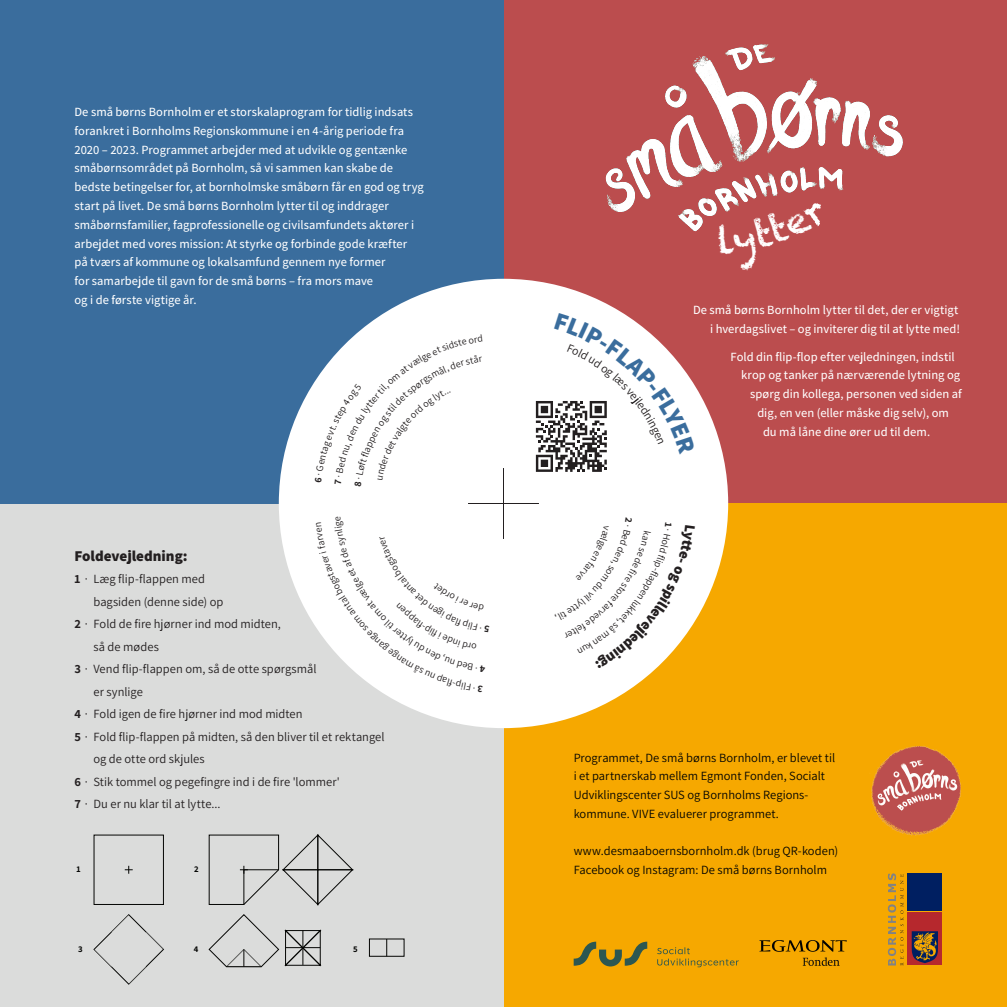
<style>
.page{position:relative;width:1007px;height:1007px;background:#fff}
.page>*{position:absolute;margin:0;border:0;box-sizing:border-box;transform-origin:0 0}
.t1{font:800 15px "Assistant";color:#231f20}
.t2{font:500 12.5px/18.8px "Assistant";letter-spacing:.005em;color:#fff;text-align:right}
.t3{font:12.5px "Assistant";color:#231f20}
.t4{font:12.5px/18.8px "Assistant";color:#040503}
.t5{font:700 8.75px "Assistant";color:#040503}
.s1{font-weight:700}
</style>
<div class="page">
<div style="left:503px;top:0;width:503px;height:503px;background:#bb4d4e"></div>
<div style="left:503px;top:503px;width:503px;height:503px;background:#f6a800"></div>
<div style="left:0;top:503px;width:503px;height:503px;background:#dbdcdb"></div>
<div style="left:0;top:0;width:503px;height:503px;background:#3a6d9d"></div>
<img style="left:571px;top:44px;width:332px;height:269px">
<div style="left:279px;top:279px;width:449px;height:449px;background:#fff;border-radius:50%"></div>
<hr style="left:468px;top:503px;width:71px;height:1px;background:#231f20">
<hr style="left:503px;top:468px;width:1px;height:71px;background:#231f20">
<svg style="left:125px;top:865px;width:8px;height:8px"></svg>
<svg style="left:209px;top:834px;width:144px;height:71px"></svg>
<svg style="left:285px;top:929px;width:36px;height:36px"></svg>
<hr style="left:302px;top:930px;width:1px;height:34px;background:#040503">
<hr style="left:285px;top:947px;width:35px;height:1px;background:#040503">
<svg style="left:386px;top:940px;width:1px;height:14px"></svg>
<svg style="left:94px;top:914px;width:70px;height:70px"></svg>
<svg style="left:209px;top:914px;width:70px;height:52px"></svg>
<svg style="left:657px;top:947px;width:81px;height:20px"></svg>
<svg style="left:573px;top:941px;width:74px;height:25px"></svg>
<img style="left:759px;top:940px;width:87px;height:25px">
<div style="left:907px;top:912px;width:35px;height:53px;background:#b6282d"></div>
<div style="left:907px;top:873px;width:35px;height:38px;background:#001f61"></div>
<svg style="left:911px;top:931px;width:26px;height:31px"></svg>
<svg style="left:887px;top:873px;width:16px;height:92px"></svg>
<img style="left:871px;top:746px;width:90px;height:90px">
<svg style="left:717px;top:201px;width:112px;height:71px"></svg>
<svg style="left:536px;top:313px;width:159px;height:159px"></svg>
<p class="t2" style="left:74px;top:102px;width:351px;text-align:left">De små børns Bornholm er et storskalaprogram for tidlig indsats forankret i Bornholms Regionskommune i en 4-årig periode fra 2020 – 2023. Programmet arbejder med at udvikle og gentænke småbørnsområdet på Bornholm, så vi sammen kan skabe de bedste betingelser for, at bornholmske småbørn får en god og tryg start på livet. De små børns Bornholm lytter til og inddrager småbørnsfamilier, fagprofessionelle og civilsamfundets aktører i arbejdet med vores mission: At styrke og forbinde gode kræfter<br>på tværs af kommune og lokalsamfund gennem nye former<br>for samarbejde til gavn for de små børns – fra mors mave<br>og i de første vigtige år.</p>
<p class="t1" style="left:74px;top:545px;width:115px">Foldevejledning:</p>
<p class="t3" style="left:74px;top:570px;width:132px"><span class="s1">1</span> · Læg flip-flappen med</p>
<p class="t3" style="left:93px;top:593px;width:131px">bagsiden (denne side) op</p>
<p class="t3" style="left:74px;top:615px;width:208px"><span class="s1">2</span> · Fold de fire hjørner ind mod midten,</p>
<p class="t3" style="left:93px;top:638px;width:67px">så de mødes</p>
<p class="t3" style="left:74px;top:660px;width:243px"><span class="s1">3</span> · Vend flip-flappen om, så de otte spørgsmål</p>
<p class="t3" style="left:93px;top:683px;width:51px">er synlige</p>
<p class="t3" style="left:74px;top:705px;width:230px"><span class="s1">4</span> · Fold igen de fire hjørner ind mod midten</p>
<p class="t3" style="left:74px;top:728px;width:311px"><span class="s1">5</span> · Fold flip-flappen på midten, så den bliver til et rektangel</p>
<p class="t3" style="left:93px;top:750px;width:113px">og de otte ord skjules</p>
<p class="t3" style="left:74px;top:773px;width:267px"><span class="s1">6</span> · Stik tommel og pegefingre ind i de fire 'lommer'</p>
<p class="t3" style="left:74px;top:795px;width:148px"><span class="s1">7</span> · Du er nu klar til at lytte...</p>
<p class="t5" style="left:77px;top:862px;width:6px">1</p>
<p class="t5" style="left:194px;top:862px;width:6px">2</p>
<p class="t5" style="left:78px;top:942px;width:6px">3</p>
<p class="t5" style="left:194px;top:942px;width:6px">4</p>
<p class="t5" style="left:353px;top:942px;width:6px">5</p>
<p class="t2" style="left:693px;top:299px;width:268px">De små børns Bornholm lytter til det, der er vigtigt i hverdagslivet – og inviterer dig til at lytte med!</p>
<p class="t2" style="left:730px;top:346px;width:226px">Fold din flip-flop efter vejledningen, indstil</p>
<p class="t2" style="left:741px;top:365px;width:220px">krop og tanker på nærværende lytning og</p>
<p class="t2" style="left:750px;top:384px;width:213px">spørg din kollega, personen ved siden af</p>
<p class="t2" style="left:757px;top:402px;width:193px">dig, en ven (eller måske dig selv), om</p>
<p class="t2" style="left:762px;top:421px;width:169px">du må låne dine ører ud til dem.</p>
<p class="t4" style="left:573px;top:747px;width:263px">Programmet, De små børns Bornholm, er blevet til i et partnerskab mellem Egmont Fonden, Socialt Udviklingscenter SUS og Bornholms Regions&shy;kommune. VIVE evaluerer programmet.</p>
<p class="t4" style="left:573px;top:841px;width:266px">www.desmaaboernsbornholm.dk (brug QR-koden)<br>Facebook og Instagram: De små børns Bornholm</p>
</div>
